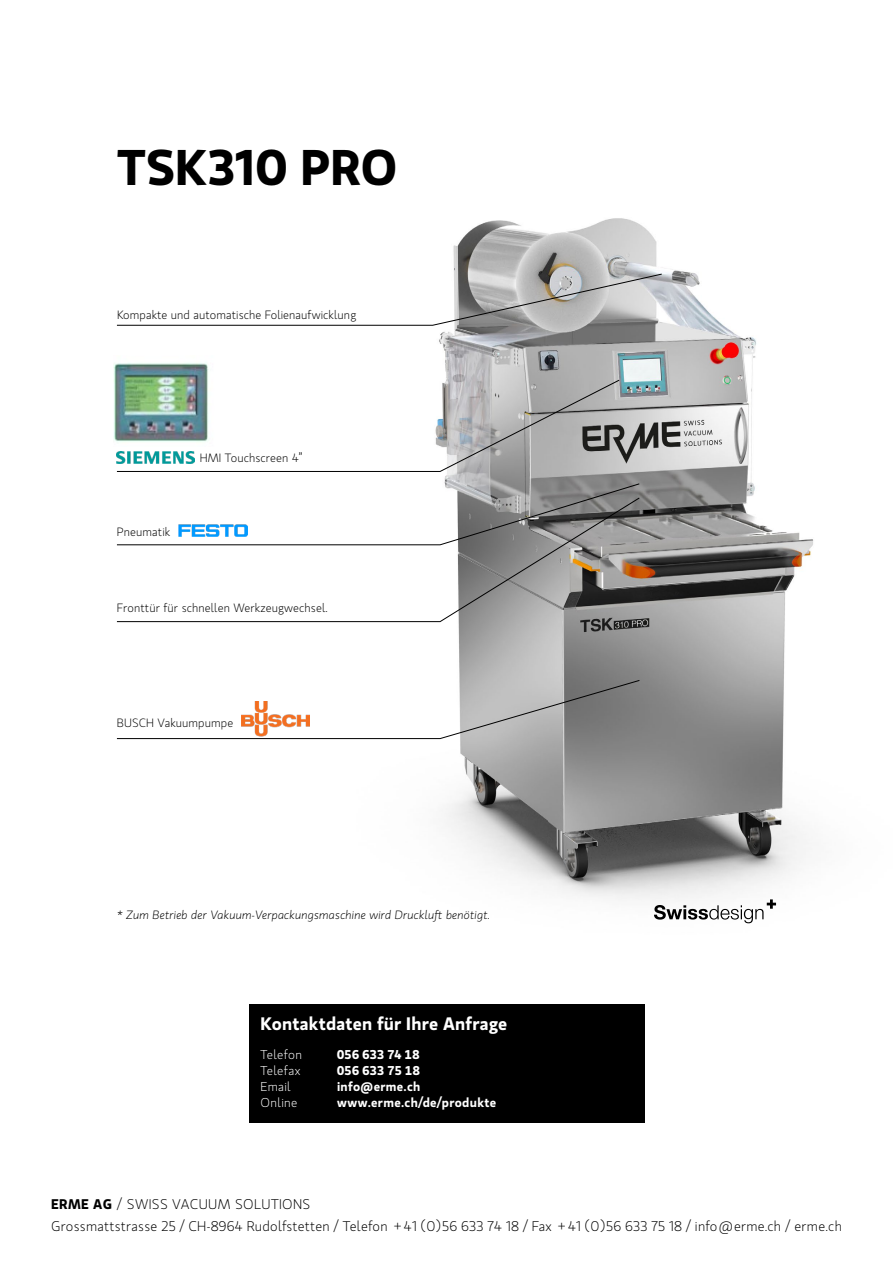
<style>
.page{position:relative;width:893px;height:1263px;background:#fff}
.page>*{position:absolute;margin:0;border:0;box-sizing:border-box;transform-origin:0 0}
.t1{font:600 49.95px "Gloriola Std";letter-spacing:.005em;color:#000}
.t2{font:600 18px "Gloriola Std";letter-spacing:.01em;color:#fff}
.t3{font:300 13.95px/22.4px "Gloriola Std";letter-spacing:.02em;color:#000}
.t4{font:600 12.75px "Gloriola Std";letter-spacing:.025em;color:#fff}
.t5{font:300 12.75px "Gloriola Std";letter-spacing:.025em;color:#fff}
.t6{font:300 12px "Gloriola Std";letter-spacing:.01em;color:#000}
.t7{font:italic 300 12px "Gloriola Std";letter-spacing:.01em;color:#000}
.s1{font-weight:600}
</style>
<div class="page">
<img style="left:356px;top:218px;width:458px;height:706px">
<div style="left:249px;top:1004px;width:395px;height:119px;background:#000"></div>
<svg style="left:117px;top:274px;width:545px;height:52px"></svg>
<svg style="left:117px;top:545px;width:523px;height:77px"></svg>
<svg style="left:117px;top:380px;width:503px;height:92px"></svg>
<img style="left:113px;top:363px;width:109px;height:84px">
<img style="left:117px;top:452px;width:77px;height:12px">
<svg style="left:117px;top:680px;width:523px;height:59px"></svg>
<img style="left:242px;top:702px;width:68px;height:36px">
<svg style="left:117px;top:483px;width:523px;height:62px"></svg>
<img style="left:179px;top:524px;width:68px;height:13px">
<svg style="left:654px;top:899px;width:122px;height:24px"></svg>
<h1 class="t1" style="left:117px;top:132px;width:282px">TSK310 PRO</h1>
<p class="t6" style="left:117px;top:307px;width:241px">Kompakte und automatische Folienaufwicklung</p>
<p class="t6" style="left:117px;top:524px;width:55px">Pneumatik</p>
<p class="t6" style="left:200px;top:450px;width:104px">HMI Touchscreen 4”</p>
<p class="t6" style="left:117px;top:600px;width:212px">Fronttür für schnellen Werkzeugwechsel.</p>
<p class="t6" style="left:117px;top:715px;width:118px">BUSCH Vakuumpumpe</p>
<p class="t7" style="left:117px;top:906px;width:375px">* Zum Betrieb der Vakuum-Verpackungsmaschine wird Druckluft benötigt.</p>
<p class="t2" style="left:260px;top:1011px;width:248px">Kontaktdaten für Ihre Anfrage</p>
<p class="t5" style="left:260px;top:1046px;width:43px">Telefon</p>
<p class="t4" style="left:337px;top:1045px;width:84px">056 633 74 18</p>
<p class="t5" style="left:260px;top:1062px;width:41px">Telefax</p>
<p class="t4" style="left:337px;top:1061px;width:84px">056 633 75 18</p>
<p class="t5" style="left:260px;top:1078px;width:32px">Email</p>
<p class="t4" style="left:337px;top:1077px;width:85px">info@erme.ch</p>
<p class="t5" style="left:260px;top:1094px;width:38px">Online</p>
<p class="t4" style="left:337px;top:1093px;width:161px">www.erme.ch/de/produkte</p>
<p class="t3" style="left:51px;top:1192px;width:792px"><span class="s1">ERME AG</span> / SWISS VACUUM SOLUTIONS<br>Grossmattstrasse 25 / CH-8964 Rudolfstetten / Telefon + 41 (0)56 633 74 18 / Fax + 41 (0)56 633 75 18 / info@erme.ch / erme.ch</p>
</div>
